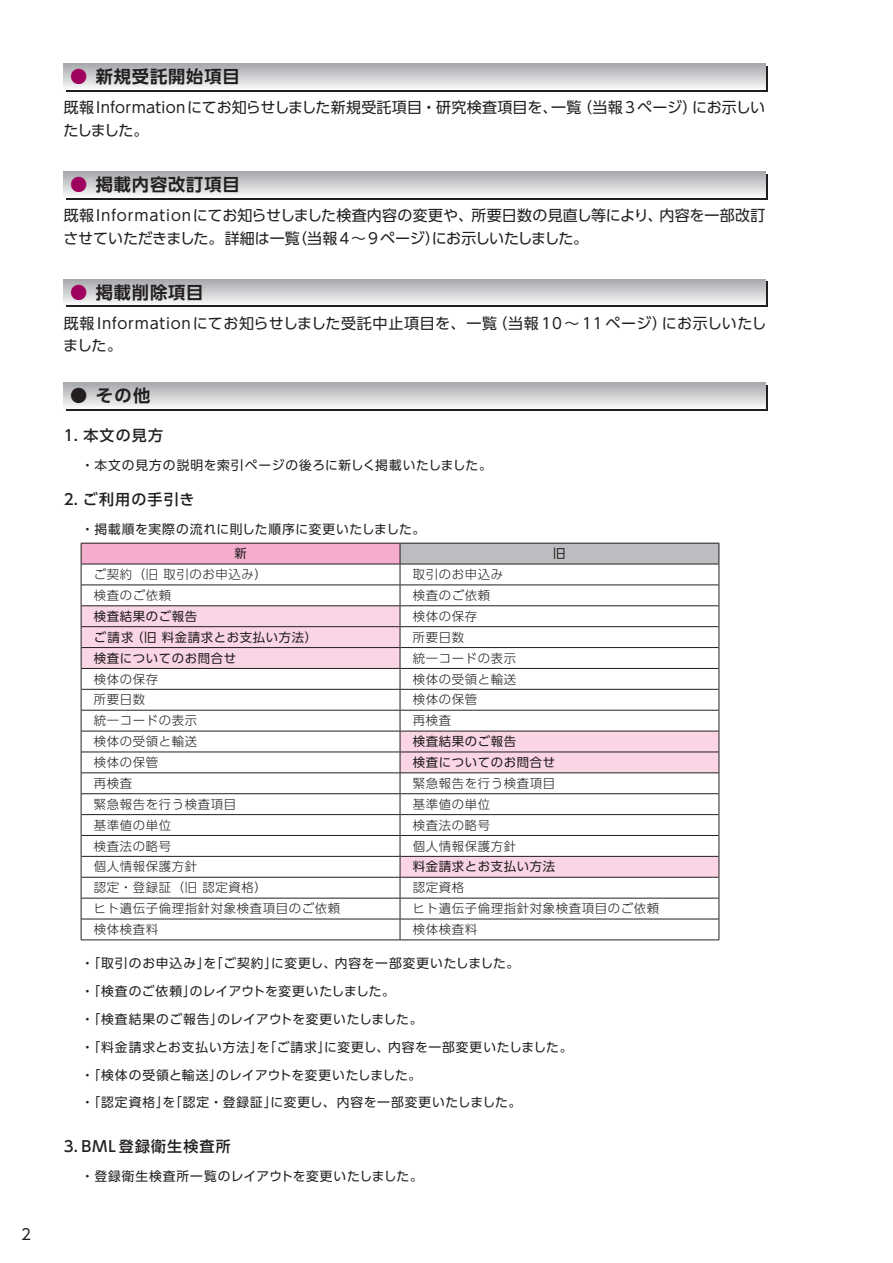
<style>
.page{position:relative;width:893px;height:1263px;background:#fff}
.page>*{position:absolute;margin:0;border:0;box-sizing:border-box;transform-origin:0 0}
.t1{font:700 17.25px "UD Shin Go Pro De";letter-spacing:.05em;color:#231f20}
.t2{font:15px/22.5px "UD Shin Go Pro";letter-spacing:.02em;color:#231f20}
.t3{font:15px/22.5px "UD Shin Go Pro";letter-spacing:.045em;color:#231f20}
.t4{font:500 15px "UD Shin Go Pro";letter-spacing:.075em;color:#231f20}
.t5{font:12.75px/27.8px "UD Shin Go Pro";letter-spacing:.06em;color:#231f20}
.t6{font:300 12.3px "UD Shin Go Pro";letter-spacing:.05em;color:#231f20}
.t7{font:12.3px "UD Shin Go Pro";letter-spacing:.05em;color:#231f20}
.s1{color:#9e015e}
</style>
<div class="page">
<div style="left:66px;top:282px;width:701px;height:25px;background:#231f20"></div>
<svg style="left:64px;top:383px;width:701px;height:24px;background:#cdced0"></svg>
<svg style="left:64px;top:172px;width:701px;height:23px;background:#cccdcf"></svg>
<svg style="left:64px;top:64px;width:701px;height:23px;background:#cccdcf"></svg>
<div style="left:64px;top:279px;width:701px;height:26px;background:linear-gradient(to bottom,#a6a7ab,#f5f5f6)"></div>
<hr style="left:81px;top:939px;width:319px;height:1px;background:#231f20">
<hr style="left:400px;top:939px;width:319px;height:1px;background:#231f20">
<svg style="left:81px;top:543px;width:639px;height:396px"></svg>
<hr style="left:81px;top:564px;width:319px;height:1px;background:#231f20">
<hr style="left:400px;top:564px;width:319px;height:1px;background:#231f20">
<p class="t2" style="left:21px;top:1222px;width:11px">2</p>
<h1 class="t1" style="left:70px;top:63px;width:171px"><span class="s1">●</span> 新規受託開始項目</h1>
<p class="t2" style="left:64px;top:96px;width:703px">既報Informationにてお知らせしました新規受託項目・研究検査項目を、一覧（当報3ページ）にお示しいたしました。</p>
<h1 class="t1" style="left:70px;top:171px;width:171px"><span class="s1">●</span> 掲載内容改訂項目</h1>
<p class="t2" style="left:63px;top:204px;width:703px">既報Informationにてお知らせしました検査内容の変更や、所要日数の見直し等により、内容を一部改訂させていただきました。詳細は一覧（当報4〜9ページ）にお示しいたしました。</p>
<h1 class="t1" style="left:70px;top:278px;width:135px"><span class="s1">●</span> 掲載削除項目</h1>
<p class="t3" style="left:63px;top:311px;width:705px">既報 Informationにてお知らせしました受託中止項目を、一覧（当報 10〜11 ページ）にお示しいたしました。</p>
<h1 class="t1" style="left:70px;top:382px;width:82px">● その他</h1>
<p class="t4" style="left:64px;top:423px;width:101px">1. 本文の見方</p>
<p class="t5" style="left:81px;top:450px;width:412px">・本文の見方の説明を索引ページの後ろに新しく掲載いたしました。</p>
<p class="t4" style="left:64px;top:487px;width:132px">2. ご利用の手引き</p>
<p class="t5" style="left:81px;top:514px;width:345px">・掲載順を実際の流れに則した順序に変更いたしました。</p>
<p class="t7" style="left:234px;top:544px;width:14px">新</p>
<p class="t7" style="left:553px;top:544px;width:14px">旧</p>
<p class="t6" style="left:94px;top:564px;width:175px">ご契約（旧 取引のお申込み）</p>
<p class="t6" style="left:413px;top:564px;width:92px">取引のお申込み</p>
<p class="t6" style="left:94px;top:585px;width:79px">検査のご依頼</p>
<p class="t6" style="left:413px;top:585px;width:79px">検査のご依頼</p>
<p class="t7" style="left:94px;top:606px;width:105px">検査結果のご報告</p>
<p class="t6" style="left:413px;top:606px;width:66px">検体の保存</p>
<p class="t7" style="left:94px;top:627px;width:225px">ご請求（旧 料金請求とお支払い方法）</p>
<p class="t6" style="left:413px;top:627px;width:53px">所要日数</p>
<p class="t7" style="left:94px;top:648px;width:144px">検査についてのお問合せ</p>
<p class="t6" style="left:413px;top:648px;width:105px">統一コードの表示</p>
<p class="t6" style="left:94px;top:669px;width:66px">検体の保存</p>
<p class="t6" style="left:413px;top:669px;width:105px">検体の受領と輸送</p>
<p class="t6" style="left:94px;top:690px;width:53px">所要日数</p>
<p class="t6" style="left:413px;top:690px;width:66px">検体の保管</p>
<p class="t6" style="left:94px;top:711px;width:105px">統一コードの表示</p>
<p class="t6" style="left:413px;top:711px;width:40px">再検査</p>
<p class="t6" style="left:94px;top:731px;width:105px">検体の受領と輸送</p>
<p class="t7" style="left:413px;top:731px;width:105px">検査結果のご報告</p>
<p class="t6" style="left:94px;top:752px;width:66px">検体の保管</p>
<p class="t7" style="left:413px;top:752px;width:144px">検査についてのお問合せ</p>
<p class="t6" style="left:94px;top:773px;width:40px">再検査</p>
<p class="t6" style="left:413px;top:773px;width:144px">緊急報告を行う検査項目</p>
<p class="t6" style="left:94px;top:794px;width:144px">緊急報告を行う検査項目</p>
<p class="t6" style="left:413px;top:794px;width:79px">基準値の単位</p>
<p class="t6" style="left:94px;top:815px;width:79px">基準値の単位</p>
<p class="t6" style="left:413px;top:815px;width:79px">検査法の略号</p>
<p class="t6" style="left:94px;top:836px;width:79px">検査法の略号</p>
<p class="t6" style="left:413px;top:836px;width:105px">個人情報保護方針</p>
<p class="t6" style="left:94px;top:857px;width:105px">個人情報保護方針</p>
<p class="t7" style="left:413px;top:857px;width:144px">料金請求とお支払い方法</p>
<p class="t6" style="left:94px;top:878px;width:175px">認定・登録証（旧 認定資格）</p>
<p class="t6" style="left:413px;top:878px;width:53px">認定資格</p>
<p class="t6" style="left:94px;top:899px;width:248px">ヒト遺伝子倫理指針対象検査項目のご依頼</p>
<p class="t6" style="left:413px;top:899px;width:248px">ヒト遺伝子倫理指針対象検査項目のご依頼</p>
<p class="t6" style="left:94px;top:919px;width:66px">検体検査料</p>
<p class="t6" style="left:413px;top:919px;width:66px">検体検査料</p>
<p class="t5" style="left:81px;top:949px;width:493px">・「取引のお申込み」を「ご契約」に変更し、内容を一部変更いたしました。<br>・「検査のご依頼」のレイアウトを変更いたしました。<br>・「検査結果のご報告」のレイアウトを変更いたしました。<br>・「料金請求とお支払い方法」を「ご請求」に変更し、内容を一部変更いたしました。・「検体の受領と輸送」のレイアウトを変更いたしました。<br>・「認定資格」を「認定・登録証」に変更し、内容を一部変更いたしました。</p>
<p class="t4" style="left:64px;top:1134px;width:168px">3. BML 登録衛生検査所</p>
<p class="t5" style="left:81px;top:1161px;width:343px">・登録衛生検査所一覧のレイアウトを変更いたしました。</p>
</div>
